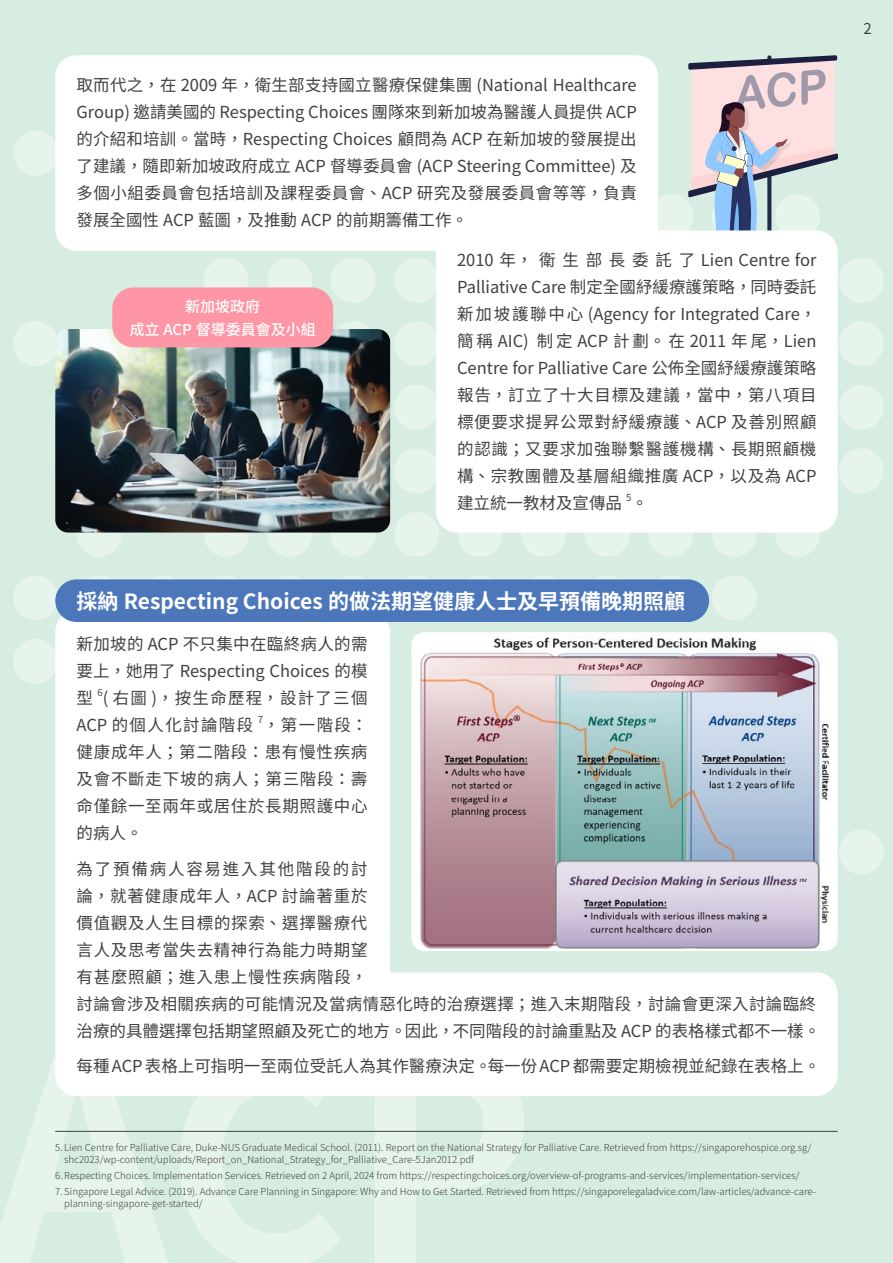
<style>
.page{position:relative;width:893px;height:1263px;background:#d7ede1}
.page>*{position:absolute;margin:0;border:0;box-sizing:border-box;transform-origin:0 0}
.t1{font:700 21px "Noto Sans HK";color:#fff}
.t2{font:16.5px/27px "Noto Sans HK";letter-spacing:.02em;color:#414042;text-align:justify}
.t3{font:16.5px "Noto Sans HK";color:#414042}
.t4{font:16.5px/27px "Noto Sans HK";letter-spacing:.075em;color:#414042}
.t5{font:500 15px/22.5px "Noto Sans HK";color:#fff;text-align:center}
.t6{font:15px "Noto Sans HK";color:#414042}
.t7{font:300 9.6px/12px "Noto Sans HK";color:#414042}
.t8{font:9.6px "Noto Sans HK";color:#414042}
</style>
<div class="page">
<div style="left:13px;top:131px;width:45px;height:45px;background:#e6f4ec;border-radius:50%"></div>
<div style="left:648px;top:194px;width:45px;height:45px;background:#e6f4ec;border-radius:50%"></div>
<div style="left:204px;top:258px;width:45px;height:45px;background:#e6f4ec;border-radius:50%"></div>
<div style="left:267px;top:258px;width:45px;height:45px;background:#e6f4ec;border-radius:50%"></div>
<div style="left:331px;top:258px;width:45px;height:45px;background:#e6f4ec;border-radius:50%"></div>
<div style="left:394px;top:258px;width:45px;height:45px;background:#e6f4ec;border-radius:50%"></div>
<div style="left:839px;top:258px;width:45px;height:45px;background:#e6f4ec;border-radius:50%"></div>
<div style="left:13px;top:321px;width:45px;height:45px;background:#e6f4ec;border-radius:50%"></div>
<div style="left:331px;top:321px;width:45px;height:45px;background:#e6f4ec;border-radius:50%"></div>
<div style="left:394px;top:321px;width:45px;height:45px;background:#e6f4ec;border-radius:50%"></div>
<div style="left:839px;top:321px;width:45px;height:45px;background:#e6f4ec;border-radius:50%"></div>
<div style="left:394px;top:385px;width:45px;height:45px;background:#e6f4ec;border-radius:50%"></div>
<div style="left:839px;top:385px;width:45px;height:45px;background:#e6f4ec;border-radius:50%"></div>
<div style="left:394px;top:448px;width:45px;height:45px;background:#e6f4ec;border-radius:50%"></div>
<div style="left:839px;top:448px;width:45px;height:45px;background:#e6f4ec;border-radius:50%"></div>
<div style="left:77px;top:512px;width:45px;height:45px;background:#e6f4ec;border-radius:50%"></div>
<div style="left:204px;top:512px;width:45px;height:45px;background:#e6f4ec;border-radius:50%"></div>
<div style="left:267px;top:512px;width:45px;height:45px;background:#e6f4ec;border-radius:50%"></div>
<div style="left:331px;top:512px;width:45px;height:45px;background:#e6f4ec;border-radius:50%"></div>
<div style="left:394px;top:512px;width:45px;height:45px;background:#e6f4ec;border-radius:50%"></div>
<div style="left:458px;top:512px;width:45px;height:45px;background:#e6f4ec;border-radius:50%"></div>
<div style="left:521px;top:512px;width:45px;height:45px;background:#e6f4ec;border-radius:50%"></div>
<div style="left:585px;top:512px;width:45px;height:45px;background:#e6f4ec;border-radius:50%"></div>
<div style="left:648px;top:512px;width:45px;height:45px;background:#e6f4ec;border-radius:50%"></div>
<div style="left:712px;top:512px;width:45px;height:45px;background:#e6f4ec;border-radius:50%"></div>
<div style="left:775px;top:512px;width:45px;height:45px;background:#e6f4ec;border-radius:50%"></div>
<div style="left:13px;top:575px;width:45px;height:45px;background:#e6f4ec;border-radius:50%"></div>
<div style="left:77px;top:575px;width:45px;height:45px;background:#e6f4ec;border-radius:50%"></div>
<div style="left:140px;top:575px;width:45px;height:45px;background:#e6f4ec;border-radius:50%"></div>
<div style="left:204px;top:575px;width:45px;height:45px;background:#e6f4ec;border-radius:50%"></div>
<div style="left:267px;top:575px;width:45px;height:45px;background:#e6f4ec;border-radius:50%"></div>
<div style="left:331px;top:575px;width:45px;height:45px;background:#e6f4ec;border-radius:50%"></div>
<div style="left:394px;top:575px;width:45px;height:45px;background:#e6f4ec;border-radius:50%"></div>
<div style="left:458px;top:575px;width:45px;height:45px;background:#e6f4ec;border-radius:50%"></div>
<div style="left:521px;top:575px;width:45px;height:45px;background:#e6f4ec;border-radius:50%"></div>
<div style="left:585px;top:575px;width:45px;height:45px;background:#e6f4ec;border-radius:50%"></div>
<div style="left:648px;top:575px;width:45px;height:45px;background:#e6f4ec;border-radius:50%"></div>
<div style="left:712px;top:575px;width:45px;height:45px;background:#e6f4ec;border-radius:50%"></div>
<div style="left:13px;top:639px;width:45px;height:45px;background:#e6f4ec;border-radius:50%"></div>
<div style="left:839px;top:829px;width:45px;height:45px;background:#e6f4ec;border-radius:50%"></div>
<svg style="left:688px;top:55px;width:150px;height:175px"></svg>
<svg style="left:0;top:1058px;width:524px;height:205px"></svg>
<div style="left:55px;top:55px;width:603px;height:196px;background:#fff;border-radius:21px"></div>
<hr style="left:55px;top:1131px;width:783px;height:1px;background:#414042">
<div style="left:436px;top:230px;width:402px;height:302px;background:#fff;border-radius:21px"></div>
<div style="left:55px;top:611px;width:335px;height:485px;background:#fff;border-radius:21px"></div>
<div style="left:345px;top:972px;width:493px;height:124px;background:#fff;border-radius:21px"></div>
<div style="left:55px;top:579px;width:654px;height:43px;background:#4d77bb;border-radius:21px"></div>
<img style="left:411px;top:632px;width:427px;height:319px">
<img style="left:55px;top:329px;width:335px;height:203px">
<div style="left:112px;top:287px;width:221px;height:60px;background:#ff96a5;border-radius:21px"></div>
<p class="t2" style="left:77px;top:72px;width:562px">取而代之，在 2009 年，衛生部支持國立醫療保健集團 (National Healthcare Group) 邀請美國的 Respecting Choices 團隊來到新加坡為醫護人員提供 ACP的介紹和培訓。當時，Respecting Choices 顧問為 ACP 在新加坡的發展提出了建議，隨即新加坡政府成立 ACP 督導委員會 (ACP Steering Committee) 及多個小組委員會包括培訓及課程委員會、ACP 研究及發展委員會等等，負責發展全國性 ACP 藍圖，及推動 ACP 的前期籌備工作。</p>
<p class="t5" style="left:130px;top:296px;width:188px">新加坡政府<br>成立 ACP 督導委員會及小組</p>
<p class="t2" style="left:457px;top:247px;width:361px">2010 年，衛生部長委託了 Lien Centre for Palliative Care 制定全國紓緩療護策略，同時委託新加坡護聯中心 (Agency for Integrated Care，簡稱 AIC) 制定 ACP 計劃。在 2011 年尾，Lien Centre for Palliative Care 公佈全國紓緩療護策略報告，訂立了十大目標及建議，當中，第八項目標便要求提昇公眾對紓緩療護、ACP 及善別照顧的認識；又要求加強聯繫醫護機構、長期照顧機構、宗教團體及基層組織推廣 ACP，以及為 ACP建立統一教材及宣傳品</p>
<p class="t8" style="left:626px;top:492px;width:7px">5</p>
<p class="t2" style="left:632px;top:490px;width:18px">。</p>
<p class="t1" style="left:77px;top:589px;width:610px">採納 Respecting Choices 的做法期望健康人士及早預備晚期照顧</p>
<p class="t2" style="left:77px;top:631px;width:293px">新加坡的 ACP 不只集中在臨終病人的需要上，她用了 Respecting Choices 的模型</p>
<p class="t8" style="left:97px;top:687px;width:7px">6</p>
<p class="t4" style="left:77px;top:685px;width:292px;text-indent:26px">( 右圖 )，按生命歷程，設計了三個<br>ACP 的個人化討論階段</p>
<p class="t8" style="left:258px;top:714px;width:7px">7</p>
<p class="t2" style="left:77px;top:712px;width:293px;text-indent:187px">，第一階段：健康成年人；第二階段：患有慢性疾病及會不斷走下坡的病人；第三階段：壽命僅餘一至兩年或居住於長期照護中心的病人。</p>
<p class="t2" style="left:77px;top:856px;width:745px;text-align:left">為了預備病人容易進入其他階段的討<br>論，就著健康成年人，ACP 討論著重於<br>價值觀及人生目標的探索、選擇醫療代<br>言人及思考當失去精神行為能力時期望<br>有甚麼照顧；進入患上慢性疾病階段，<br>討論會涉及相關疾病的可能情況及當病情惡化時的治療選擇；進入末期階段，討論會更深入討論臨終治療的具體選擇包括期望照顧及死亡的地方。因此，不同階段的討論重點及 ACP 的表格樣式都不一樣。</p>
<p class="t3" style="left:77px;top:1057px;width:745px">每種 ACP 表格上可指明一至兩位受託人為其作醫療決定。每一份 ACP 都需要定期檢視並紀錄在表格上。</p>
<p class="t7" style="left:64px;top:1141px;width:749px;text-indent:-9px">5. Lien Centre for Palliative Care, Duke-NUS Graduate Medical School. (2011). Report on the National Strategy for Palliative Care. Retrieved from https://singaporehospice.org.sg/ shc2023/wp-content/uploads/Report_on_National_Strategy_for_Palliative_Care-5Jan2012.pdf</p>
<p class="t7" style="left:55px;top:1169px;width:746px">6. Respecting Choices. Implementation Services. Retrieved on 2 April, 2024 from https://respectingchoices.org/overview-of-programs-and-services/implementation-services/</p>
<p class="t7" style="left:64px;top:1186px;width:753px;text-indent:-9px">7. Singapore Legal Advice. (2019). Advance Care Planning in Singapore: Why and How to Get Started. Retrieved from https://singaporelegaladvice.com/law-articles/advance-care&shy;planning-singapore-get-started/</p>
<p class="t6" style="left:863px;top:21px;width:10px">2</p>
</div>
